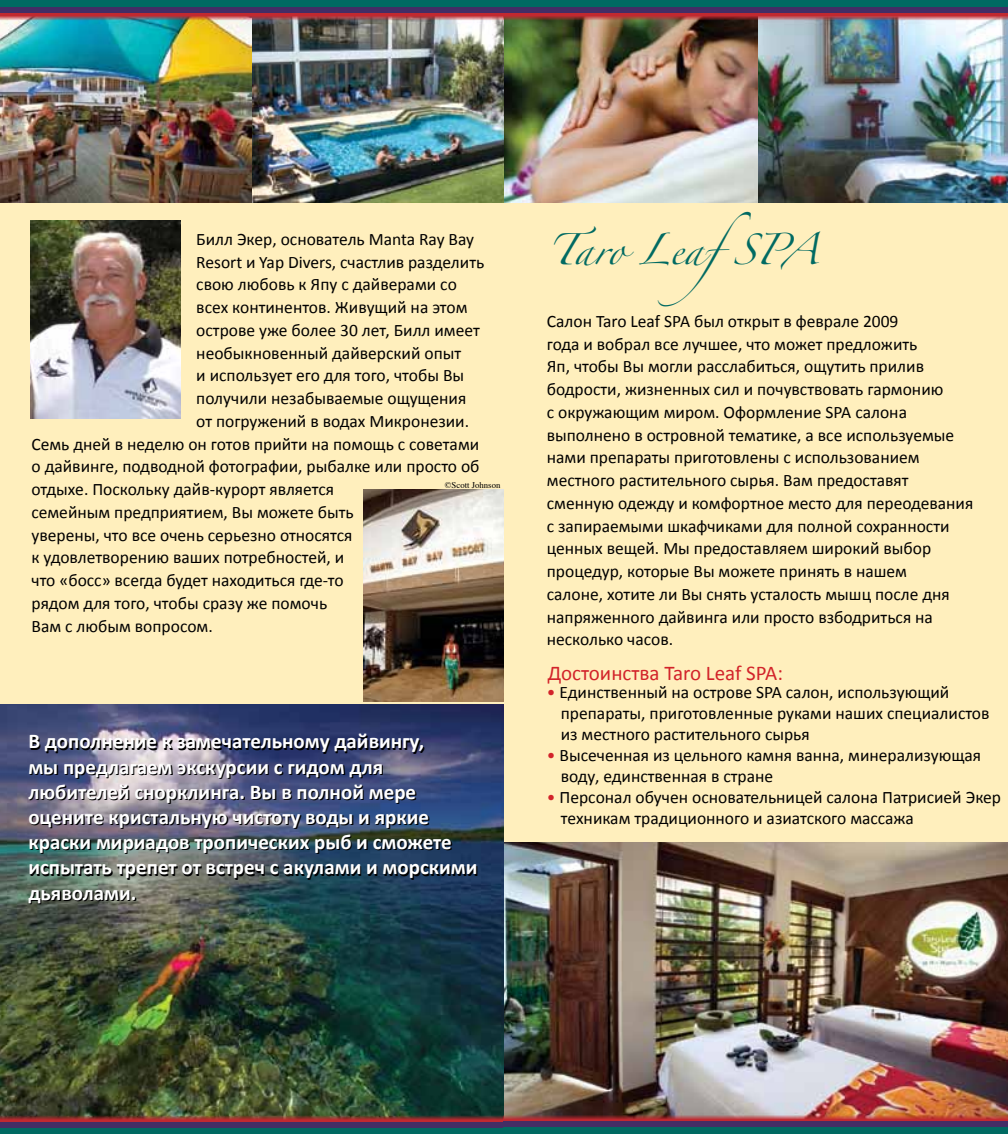
<style>
.page{position:relative;width:1008px;height:1134px;background:#fff}
.page>*{position:absolute;margin:0;border:0;box-sizing:border-box;transform-origin:0 0}
.t1{font:28px "Zapfino";color:#006a62}
.t2{font:700 21px/25.2px "Calibri";color:#fff}
.t3{font:21px "Calibri";color:#d2232a}
.t4{font:17.5px/22.8px "Calibri";color:#000}
.t5{font:8.75px "Times";color:#000}
.s1{color:#d2232a}
</style>
<div class="page">
<div style="left:0;top:9px;width:503px;height:834px;background:#ffefbd"></div>
<img style="left:0;top:21px;width:503px;height:181px">
<img style="left:0;top:704px;width:503px;height:410px">
<div style="left:0;top:7px;width:503px;height:6px;background:#442d65"></div>
<img style="left:0;top:13px;width:503px;height:8px">
<div style="left:0;top:0;width:503px;height:7px;background:#006a62"></div>
<div style="left:0;top:1122px;width:503px;height:6px;background:#442d65"></div>
<img style="left:0;top:1114px;width:503px;height:8px">
<div style="left:0;top:1128px;width:503px;height:6px;background:#006a62"></div>
<img style="left:31px;top:220px;width:150px;height:199px">
<img style="left:364px;top:490px;width:139px;height:211px">
<div style="left:504px;top:9px;width:504px;height:843px;background:#ffefbd"></div>
<img style="left:757px;top:21px;width:251px;height:181px">
<img style="left:504px;top:21px;width:253px;height:182px">
<img style="left:504px;top:843px;width:504px;height:271px">
<div style="left:503px;top:7px;width:505px;height:6px;background:#442d65"></div>
<img style="left:503px;top:13px;width:505px;height:8px">
<div style="left:503px;top:0;width:505px;height:7px;background:#006a62"></div>
<div style="left:503px;top:1121px;width:505px;height:7px;background:#442d65"></div>
<img style="left:503px;top:1114px;width:505px;height:7px">
<div style="left:503px;top:1128px;width:505px;height:6px;background:#006a62"></div>
<p class="t4" style="left:196px;top:227px;width:279px">Билл Экер, основатель Manta Ray Bay</p>
<p class="t4" style="left:196px;top:250px;width:290px">Resort и Yap Divers, счастлив разделить</p>
<p class="t4" style="left:196px;top:272px;width:262px">свою любовь к Япу с дайверами со</p>
<p class="t4" style="left:196px;top:295px;width:273px">всех континентов. Живущий на этом</p>
<p class="t4" style="left:196px;top:318px;width:285px">острове уже более 30 лет, Билл имеет</p>
<p class="t4" style="left:196px;top:341px;width:266px">необыкновенный дайверский опыт</p>
<p class="t4" style="left:196px;top:363px;width:269px">и использует его для того, чтобы Вы</p>
<p class="t4" style="left:196px;top:386px;width:272px">получили незабываемые ощущения</p>
<p class="t4" style="left:196px;top:409px;width:274px">от погружений в водах Микронезии.</p>
<p class="t4" style="left:32px;top:432px;width:449px">Семь дней в неделю он готов прийти на помощь с советами</p>
<p class="t4" style="left:32px;top:454px;width:450px">о дайвинге, подводной фотографии, рыбалке или просто об</p>
<p class="t4" style="left:32px;top:477px;width:304px">отдыхе. Поскольку дайв-курорт является</p>
<p class="t4" style="left:32px;top:500px;width:324px">семейным предприятием, Вы можете быть</p>
<p class="t4" style="left:32px;top:523px;width:322px">уверены, что все очень серьезно относятся</p>
<p class="t4" style="left:32px;top:545px;width:314px">к удовлетворению ваших потребностей, и</p>
<p class="t4" style="left:32px;top:568px;width:314px">что «босс» всегда будет находиться где-то</p>
<p class="t4" style="left:32px;top:591px;width:297px">рядом для того, чтобы сразу же помочь</p>
<p class="t4" style="left:32px;top:614px;width:183px">Вам с любым вопросом.</p>
<p class="t5" style="left:445px;top:477px;width:57px">©Scott Johnson</p>
<p class="t2" style="left:28px;top:728px;width:451px">В дополнение к замечательному дайвингу,<br>мы предлагаем экскурсии с гидом для любителей снорклинга. Вы в полной мере оцените кристальную чистоту воды и яркие краски мириадов тропических рыб и сможете испытать трепет от встреч с акулами и морскими дьяволами.</p>
<h1 class="t1" style="left:548px;top:238px;width:272px">Taro LeafSPA</h1>
<p class="t4" style="left:547px;top:309px;width:428px">Салон Taro Leaf SPA был открыт в феврале 2009<br>года и вобрал все лучшее, что может предложить<br>Яп, чтобы Вы могли расслабиться, ощутить прилив бодрости, жизненных сил и почувствовать гармонию<br>с окружающим миром. Оформление SPA салона выполнено в островной тематике, а все используемые нами препараты приготовлены с использованием местного растительного сырья. Вам предоставят сменную одежду и комфортное место для переодевания с запираемыми шкафчиками для полной сохранности ценных вещей. Мы предоставляем широкий выбор процедур, которые Вы можете принять в нашем<br>салоне, хотите ли Вы снять усталость мышц после дня напряженного дайвинга или просто взбодриться на несколько часов.</p>
<p class="t3" style="left:548px;top:660px;width:237px">Достоинства Taro Leaf SPA:</p>
<p class="t4" style="left:561px;top:681px;width:430px;line-height:21px;text-indent:-14px"><span class="s1">•</span> Единственный на острове SPA салон, использующий препараты, приготовленные руками наших специалистов из местного растительного сырья</p>
<p class="t4" style="left:561px;top:744px;width:422px;line-height:21px;text-indent:-14px"><span class="s1">•</span> Высеченная из цельного камня ванна, минерализующая воду, единственная в стране</p>
<p class="t4" style="left:561px;top:786px;width:442px;line-height:21px;text-indent:-14px"><span class="s1">•</span> Персонал обучен основательницей салона Патрисией Экер техникам традиционного и азиатского массажа</p>
</div>
